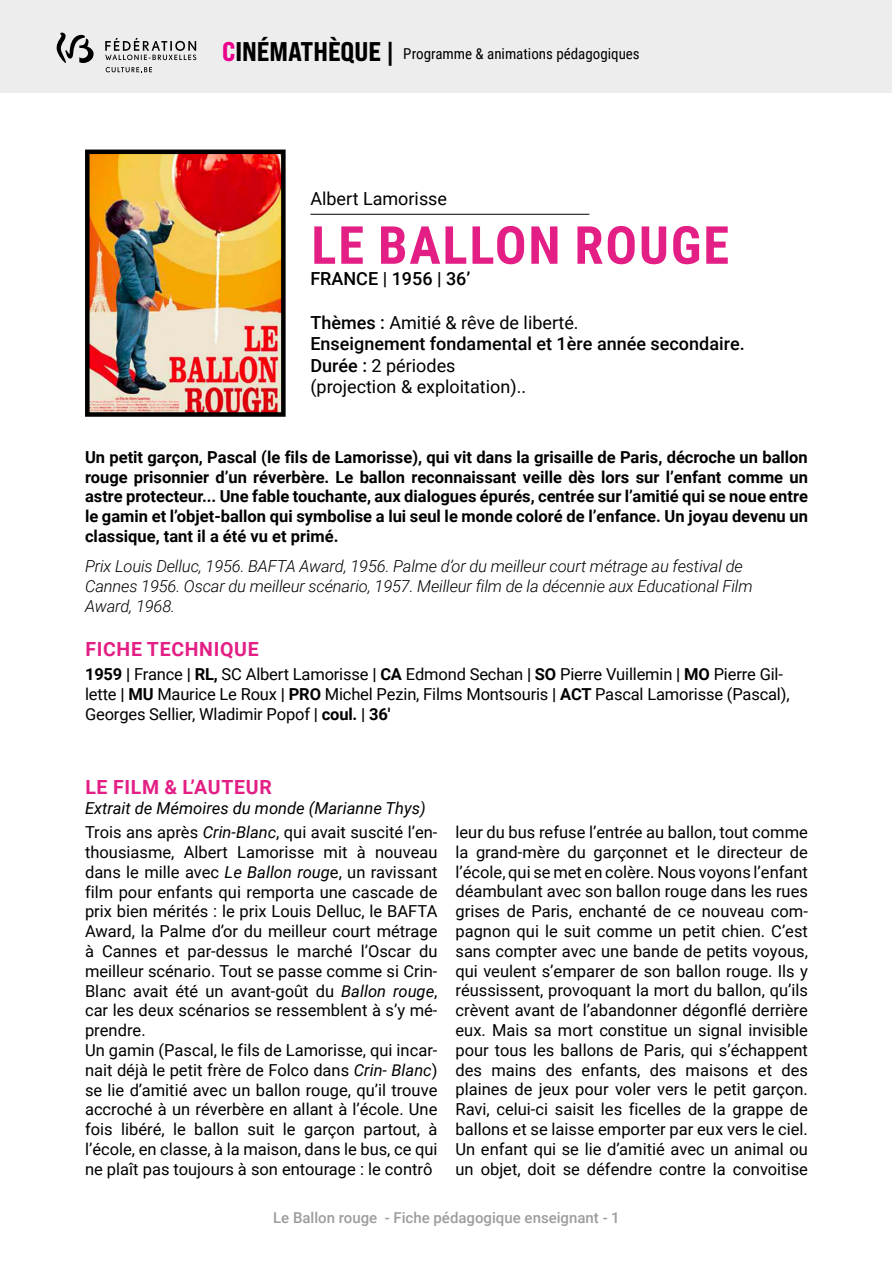
<style>
.page{position:relative;width:893px;height:1263px;background:#fff}
.page>*{position:absolute;margin:0;border:0;box-sizing:border-box;transform-origin:0 0}
.t1{font:700 52.5px "Roboto Condensed";letter-spacing:.035em;color:#e31f85}
.t2{font:700 19.5px "Roboto";letter-spacing:.035em;color:#e31f85}
.t3{font:500 18px/21.6px "Roboto";color:#000}
.t4{font:18px "Roboto";color:#000}
.t5{font:16.5px/19.8px "Roboto";color:#000}
.t6{font:700 16.5px/19.8px "Roboto";color:#000;text-align:justify}
.t7{font:italic 300 16.5px/19.8px "Roboto";letter-spacing:-.01em;color:#000}
.t8{font:italic 16.5px/24px "Roboto";color:#000}
.t9{font:15px "Roboto Condensed";color:#000}
.t10{font:500 15px "Roboto";color:#9d9d9c}
.s1{font-family:"Bebas Neue Pro Exp Eb";font-size:27px;color:#eb008b}
.s2{font-family:"Bebas Neue Pro Exp Eb";font-size:27px}
.s3{font-family:"Bebas Neue Pro Exp Eb";font-size:24px}
.s4{font-weight:400}
.s5{font-weight:700}
.s6{font-style:normal}
.s7{font-style:italic}
</style>
<div class="page">
<div style="left:1px;top:1px;width:891px;height:92px;background:#ededed"></div>
<svg style="left:56px;top:33px;width:141px;height:40px"></svg>
<img style="left:90px;top:155px;width:191px;height:257px">
<div style="left:85px;top:150px;width:201px;height:267px;border:4px solid #000"></div>
<hr style="left:310px;top:214px;width:279px;height:1px;background:#000">
<p class="t9" style="left:222px;top:43px;width:419px"><span class="s1">C</span><span class="s2">INÉMATHÈQUE</span> <span class="s3">|</span> Programme &amp; animations pédagogiques</p>
<p class="t4" style="left:310px;top:186px;width:138px">Albert Lamorisse</p>
<h1 class="t1" style="left:311px;top:208px;width:419px">LE BALLON ROUGE</h1>
<p class="t3" style="left:310px;top:267px;width:162px">FRANCE | 1956 | 36’</p>
<p class="t3" style="left:310px;top:311px;width:436px">Thèmes : <span class="s4">Amitié &amp; rêve de liberté.<br></span>Enseignement fondamental et 1ère année secondaire.<br>Durée : <span class="s4">2 périodes<br>(projection &amp; exploitation)..</span></p>
<p class="t6" style="left:85px;top:446px;width:724px">Un petit garçon, Pascal (le fils de Lamorisse), qui vit dans la grisaille de Paris, décroche un ballon rouge prisonnier d’un réverbère. Le ballon reconnaissant veille dès lors sur l’enfant comme un astre protecteur... Une fable touchante, aux dialogues épurés, centrée sur l’amitié qui se noue entre le gamin et l’objet-ballon qui symbolise a lui seul le monde coloré de l’enfance. Un joyau devenu un classique, tant il a été vu et primé.</p>
<p class="t7" style="left:85px;top:556px;width:669px">Prix Louis Delluc, 1956. BAFTA Award, 1956. Palme d’or du meilleur court métrage au festival de<br>Cannes 1956. Oscar du meilleur scénario, 1957. Meilleur film de la décennie aux Educational Film<br>Award, 1968.</p>
<p class="t2" style="left:85px;top:636px;width:175px">FICHE TECHNIQUE</p>
<p class="t5" style="left:85px;top:664px;width:706px"><span class="s5">1959 |</span> France <span class="s5">| RL,</span> SC Albert Lamorisse <span class="s5">| CA</span> Edmond Sechan <span class="s5">| SO</span> Pierre Vuillemin <span class="s5">| MO</span> Pierre Gil&shy;lette <span class="s5">| MU</span> Maurice Le Roux <span class="s5">| PRO</span> Michel Pezin, Films Montsouris <span class="s5">| ACT</span> Pascal Lamorisse (Pascal),<br>Georges Sellier, Wladimir Popof <span class="s5">| coul. | 36′</span></p>
<p class="t2" style="left:85px;top:774px;width:188px">LE FILM &amp; L’AUTEUR</p>
<p class="t8" style="left:85px;top:796px;width:354px">Extrait de Mémoires du monde (Marianne Thys)<br><span class="s6">Trois ans après</span> Crin-Blanc<span class="s6">, qui avait suscité l’en-</span></p>
<p class="t5" style="left:85px;top:842px;width:354px">thousiasme, Albert Lamorisse mit à nouveau dans le mille avec <span class="s7">Le Ballon roug</span>e, un ravissant film pour enfants qui remporta une cascade de prix bien mérités : le prix Louis Delluc, le BAFTA Award, la Palme d’or du meilleur court métrage à Cannes et par-dessus le marché l’Oscar du meilleur scénario. Tout se passe comme si Crin-Blanc avait été un avant-goût du <span class="s7">Ballon rouge</span>, car les deux scénarios se ressemblent à s’y mé&shy;prendre.<br>Un gamin (Pascal, le fils de Lamorisse, qui incar&shy;nait déjà le petit frère de Folco dans <span class="s7">Crin- Blanc</span>) se lie d’amitié avec un ballon rouge, qu’il trouve accroché à un réverbère en allant à l’école. Une fois libéré, le ballon suit le garçon partout, à l’école, en classe, à la maison, dans le bus, ce qui ne plaît pas toujours à son entourage : le contrô</p>
<p class="t5" style="left:455px;top:822px;width:354px;text-align:justify">leur du bus refuse l’entrée au ballon, tout comme la grand-mère du garçonnet et le directeur de l’école, qui se met en colère. Nous voyons l’enfant déambulant avec son ballon rouge dans les rues grises de Paris, enchanté de ce nouveau com&shy;pagnon qui le suit comme un petit chien. C’est sans compter avec une bande de petits voyous, qui veulent s’emparer de son ballon rouge. Ils y réussissent, provoquant la mort du ballon, qu’ils crèvent avant de l’abandonner dégonflé derrière eux. Mais sa mort constitue un signal invisible pour tous les ballons de Paris, qui s’échappent des mains des enfants, des maisons et des plaines de jeux pour voler vers le petit garçon.<br>Ravi, celui-ci saisit les ficelles de la grappe de ballons et se laisse emporter par eux vers le ciel.<br>Un enfant qui se lie d’amitié avec un animal ou un objet, doit se défendre contre la convoitise</p>
<p class="t10" style="left:273px;top:1207px;width:348px">Le Ballon rouge - Fiche pédagogique enseignant - 1</p>
</div>
